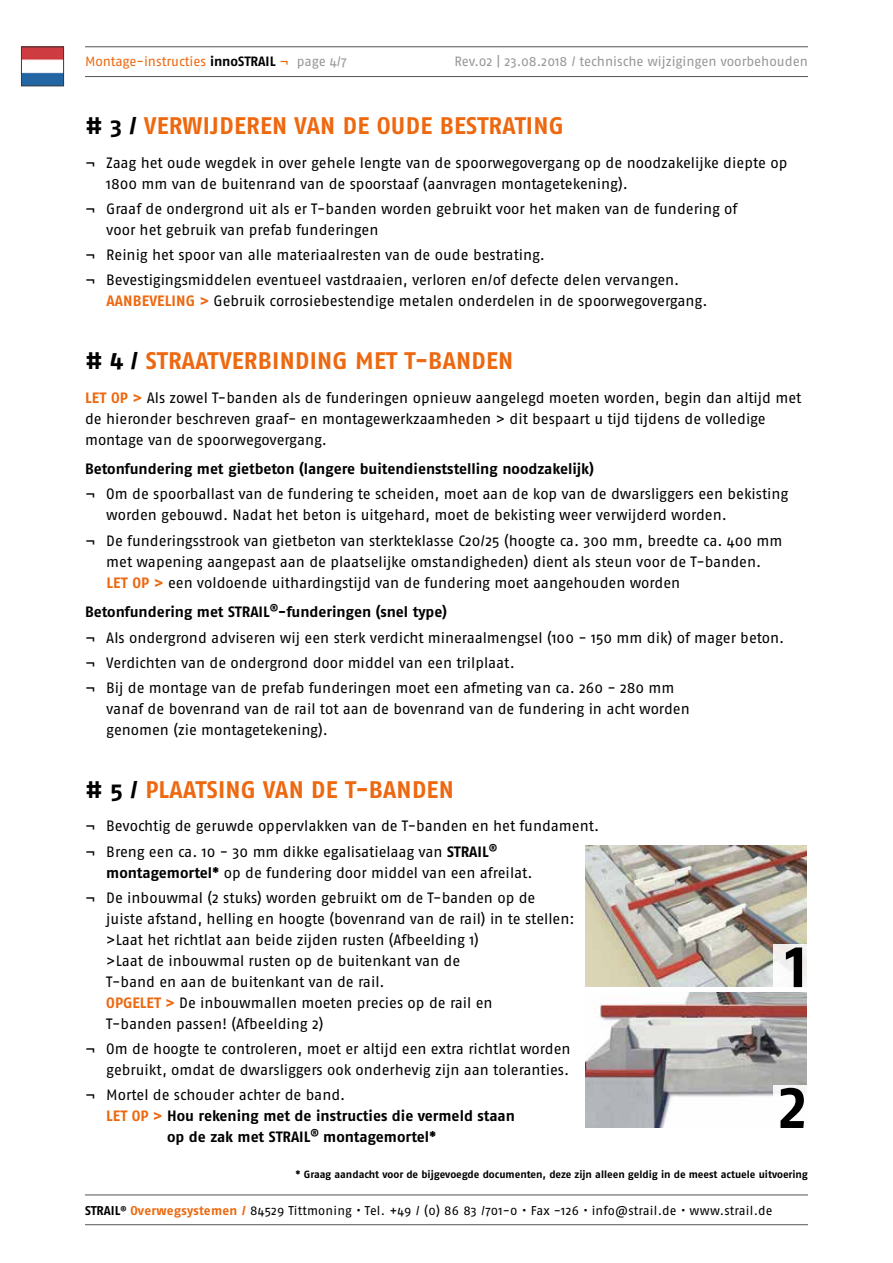
<style>
.page{position:relative;width:893px;height:1263px;background:#fff}
.page>*{position:absolute;margin:0;border:0;box-sizing:border-box;transform-origin:0 0}
.t1{font:700 60px "Fago Pro";color:#000}
.t2{font:700 24px "Fago Pro";letter-spacing:.01em;color:#ed680f}
.t3{font:15px/21px "Fago Pro";letter-spacing:-.005em;color:#000}
.t4{font:700 15px "Fago Pro";color:#000}
.t5{font:13.5px "Fago Pro";letter-spacing:-.005em;color:#969798}
.t6{font:13.5px "Fago Pro";letter-spacing:-.005em;color:#ed680f}
.t7{font:12.75px "Fago Pro";letter-spacing:.015em;color:#000}
.t8{font:700 10.5px "Fago Pro";color:#000}
.s1{font-weight:700;color:#000}
.s2{color:#969798}
.s3{color:#000}
.s4{font-weight:700;color:#ed680f}
.s5{font-weight:700}
.s6{color:#ed680f}
</style>
<div class="page">
<hr style="left:85px;top:47px;width:723px;height:1px;background:#535454">
<hr style="left:85px;top:76px;width:723px;height:1px;background:#535454">
<hr style="left:85px;top:1195px;width:723px;height:1px;background:#535454">
<hr style="left:85px;top:1224px;width:723px;height:1px;background:#535454">
<img style="left:23px;top:49px;width:39px;height:35px">
<div style="left:21px;top:47px;width:43px;height:39px;border:1px solid #393a39"></div>
<img style="left:586px;top:846px;width:221px;height:140px">
<img style="left:586px;top:992px;width:221px;height:136px">
<div style="left:774px;top:944px;width:34px;height:43px;background:#f3f1f0"></div>
<div style="left:774px;top:1085px;width:34px;height:43px;background:#fff"></div>
<p class="t6" style="left:85px;top:53px;width:263px">Montage-instructies <span class="s1">innoSTRAIL</span> ¬ <span class="s2">page 4/7</span></p>
<p class="t5" style="left:455px;top:53px;width:355px">Rev.02 | 23.08.2018 / technische wijzigingen voorbehouden</p>
<h2 class="t2" style="left:85px;top:111px;width:480px"><span class="s3"># 3 /</span> VERWIJDEREN VAN DE OUDE BESTRATING</h2>
<p class="t3" style="left:106px;top:152px;width:683px;text-indent:-21px">¬ Zaag het oude wegdek in over gehele lengte van de spoorwegovergang op de noodzakelijke diepte op<br>1800 mm van de buitenrand van de spoorstaaf (aanvragen montagetekening).</p>
<p class="t3" style="left:106px;top:198px;width:633px;text-indent:-21px">¬ Graaf de ondergrond uit als er T-banden worden gebruikt voor het maken van de fundering of voor het gebruik van prefab funderingen</p>
<p class="t3" style="left:85px;top:242px;width:596px;line-height:25.2px">¬ Reinig het spoor van alle materiaalresten van de oude bestrating.<br>¬ Bevestigingsmiddelen eventueel vastdraaien, verloren en/of defecte delen vervangen.</p>
<p class="t3" style="left:106px;top:291px;width:603px"><span class="s4">AANBEVELING &gt;</span> Gebruik corrosiebestendige metalen onderdelen in de spoorwegovergang.</p>
<h2 class="t2" style="left:85px;top:346px;width:430px"><span class="s3"># 4 /</span> STRAATVERBINDING MET T-BANDEN</h2>
<p class="t3" style="left:85px;top:387px;width:718px"><span class="s4">LET OP &gt;</span> Als zowel T-banden als de funderingen opnieuw aangelegd moeten worden, begin dan altijd met de hieronder beschreven graaf- en montagewerkzaamheden &gt; dit bespaart u tijd tijdens de volledige montage van de spoorwegovergang.</p>
<p class="t4" style="left:85px;top:460px;width:510px">Betonfundering met gietbeton (langere buitendienststelling noodzakelijk)</p>
<p class="t3" style="left:106px;top:484px;width:683px;text-indent:-21px">¬ Om de spoorballast van de fundering te scheiden, moet aan de kop van de dwarsliggers een bekisting worden gebouwd. Nadat het beton is uitgehard, moet de bekisting weer verwijderd worden.</p>
<p class="t3" style="left:106px;top:530px;width:678px;text-indent:-21px">¬ De funderingsstrook van gietbeton van sterkteklasse C20/25 (hoogte ca. 300 mm, breedte ca. 400 mm met wapening aangepast aan de plaatselijke omstandigheden) dient als steun voor de T-banden.<br><span class="s4">LET OP &gt;</span> een voldoende uithardingstijd van de fundering moet aangehouden worden</p>
<p class="t3" style="left:85px;top:599px;width:701px;line-height:25.2px"><span class="s5">Betonfundering met STRAIL</span><sup>®</sup><span class="s5">-funderingen (snel type)<br></span>¬ Als ondergrond adviseren wij een sterk verdicht mineraalmengsel (100 - 150 mm dik) of mager beton. ¬ Verdichten van de ondergrond door middel van een trilplaat.<br>¬ Bij de montage van de prefab funderingen moet een afmeting van ca. 260 - 280 mm</p>
<p class="t3" style="left:106px;top:698px;width:585px">vanaf de bovenrand van de rail tot aan de bovenrand van de fundering in acht worden genomen (zie montagetekening).</p>
<h2 class="t2" style="left:85px;top:775px;width:370px"><span class="s3"># 5 /</span> PLAATSING VAN DE T-BANDEN</h2>
<p class="t3" style="left:85px;top:813px;width:516px;line-height:25.2px">¬ Bevochtig de geruwde oppervlakken van de T-banden en het fundament. ¬ Breng een ca. 10 - 30 mm dikke egalisatielaag van <span class="s5">STRAIL</span><sup>®</sup></p>
<p class="t3" style="left:85px;top:860px;width:452px;line-height:25.2px;text-align:right"><span class="s5">montagemortel*</span> op de fundering door middel van een afreilat.<br>¬ De inbouwmal (2 stuks) worden gebruikt om de T-banden op de</p>
<p class="t3" style="left:106px;top:908px;width:470px">juiste afstand, helling en hoogte (bovenrand van de rail) in te stellen: &gt;Laat het richtlat aan beide zijden rusten (Afbeelding 1)<br>&gt;Laat de inbouwmal rusten op de buitenkant van de<br>T-band en aan de buitenkant van de rail.<br><span class="s4">OPGELET &gt;</span> De inbouwmallen moeten precies op de rail en<br>T-banden passen! (Afbeelding 2)</p>
<p class="t3" style="left:85px;top:1038px;width:487px;text-align:right">¬ Om de hoogte te controleren, moet er altijd een extra richtlat worden gebruikt, omdat de dwarsliggers ook onderhevig zijn aan toleranties.</p>
<p class="t3" style="left:85px;top:1084px;width:262px">¬ Mortel de schouder achter de band.</p>
<p class="t4" style="left:106px;top:1107px;width:410px"><span class="s6">LET OP &gt;</span> Hou rekening met de instructies die vermeld staan</p>
<p class="t4" style="left:167px;top:1128px;width:271px">op de zak met STRAIL<sup>®</sup> montagemortel*</p>
<h1 class="t1" style="left:785px;top:930px;width:23px">1</h1>
<h1 class="t1" style="left:778px;top:1071px;width:30px">2</h1>
<p class="t8" style="left:296px;top:1168px;width:514px">* Graag aandacht voor de bijgevoegde documenten, deze zijn alleen geldig in de meest actuele uitvoering</p>
<p class="t7" style="left:85px;top:1203px;width:689px"><span class="s5">STRAIL</span><sup>®</sup> <span class="s4">Overwegsystemen /</span> 84529 Tittmoning • Tel. +49 / (0) 86 83 /701-0 • Fax -126 • info@strail.de • www.strail.de</p>
</div>
